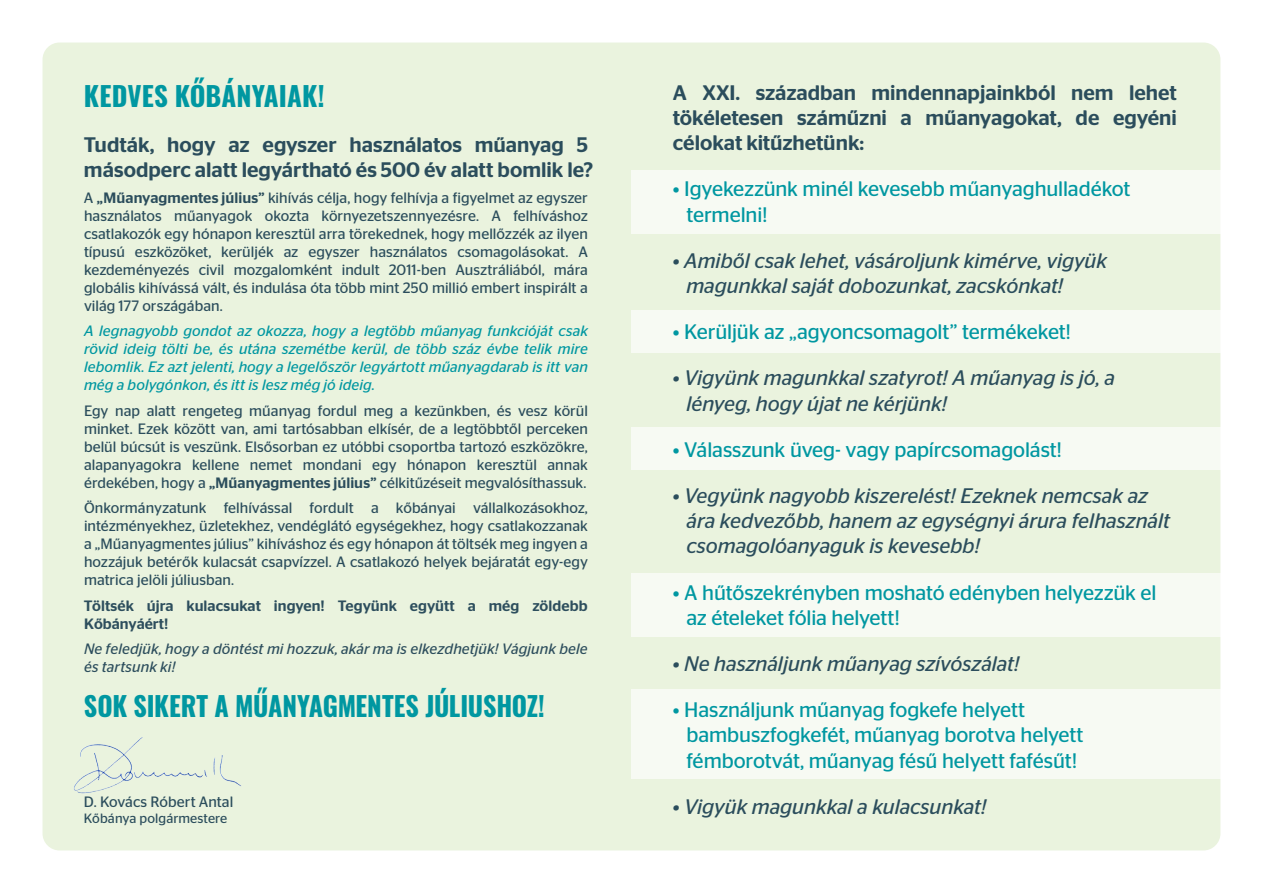
<style>
.page{position:relative;width:1263px;height:893px;background:#fff}
.page>*{position:absolute;margin:0;border:0;box-sizing:border-box;transform-origin:0 0}
.t1{font:700 27px "Oswald";letter-spacing:-.005em;color:#0097a1}
.t2{font:italic 21px/25.2px "Stag Sans";letter-spacing:-.005em;color:#2b4d5c}
.t3{font:21px/25.2px "Stag Sans";letter-spacing:-.005em;color:#0097a1}
.t4{font:500 21px/25.2px "Stag Sans";color:#2b4d5c}
.t5{font:15px/18px "Stag Sans";color:#2b4d5c;text-align:justify}
.t6{font:italic 15px/18px "Stag Sans";letter-spacing:.005em;color:#0097a1;text-align:justify}
.t7{font:italic 15px/18px "Stag Sans";letter-spacing:.005em;color:#2d4e5d}
.t8{font:500 15px/18px "Stag Sans";letter-spacing:.005em;color:#2d4e5d}
.t9{font:13.5px "Stag Sans";letter-spacing:.005em;color:#2b4d5c}
.s1{font-weight:500}
</style>
<div class="page">
<div style="left:43px;top:43px;width:1177px;height:807px;background:#eaf3de;border-radius:17px"></div>
<div style="left:631px;top:170px;width:604px;height:64px;background:#f7faf3"></div>
<div style="left:631px;top:573px;width:604px;height:64px;background:#f7faf3"></div>
<div style="left:631px;top:690px;width:604px;height:89px;background:#f7faf3"></div>
<div style="left:631px;top:310px;width:604px;height:42px;background:#f7faf3"></div>
<div style="left:631px;top:427px;width:604px;height:42px;background:#f7faf3"></div>
<img style="left:74px;top:737px;width:167px;height:57px">
<h1 class="t1" style="left:84px;top:77px;width:242px">KEDVES KŐBÁNYAIAK!</h1>
<h2 class="t4" style="left:84px;top:132px;width:511px">Tudták, hogy az egyszer használatos műanyag 5 másodperc alatt legyártható és 500 év alatt bomlik le?</h2>
<p class="t5" style="left:84px;top:188px;width:505px">A <span class="s1">„Műanyagmentes július”</span> kihívás célja, hogy felhívja a figyelmet az egyszer használatos műanyagok okozta környezetszennyezésre. A felhíváshoz csatlakozók egy hónapon keresztül arra törekednek, hogy mellőzzék az ilyen típusú eszközöket, kerüljék az egyszer használatos csomagolásokat. A kezdeményezés civil mozgalomként indult 2011-ben Ausztráliából, mára globális kihívássá vált, és indulása óta több mint 250 millió embert inspirált a világ 177 országában.</p>
<p class="t6" style="left:84px;top:322px;width:505px">A legnagyobb gondot az okozza, hogy a legtöbb műanyag funkcióját csak rövid ideig tölti be, és utána szemétbe kerül, de több száz évbe telik mire lebomlik. Ez azt jelenti, hogy a legelőször legyártott műanyagdarab is itt van még a bolygónkon, és itt is lesz még jó ideig.</p>
<p class="t5" style="left:84px;top:401px;width:505px">Egy nap alatt rengeteg műanyag fordul meg a kezünkben, és vesz körül minket. Ezek között van, ami tartósabban elkísér, de a legtöbbtől perceken belül búcsút is veszünk. Elsősorban ez utóbbi csoportba tartozó eszközökre, alapanyagokra kellene nemet mondani egy hónapon keresztül annak érdekében, hogy a <span class="s1">„Műanyagmentes július”</span> célkitűzéseit megvalósíthassuk.</p>
<p class="t5" style="left:84px;top:499px;width:505px">Önkormányzatunk felhívással fordult a kőbányai vállalkozásokhoz, intézményekhez, üzletekhez, vendéglátó egységekhez, hogy csatlakozzanak a „Műanyagmentes július” kihíváshoz és egy hónapon át töltsék meg ingyen a hozzájuk betérők kulacsát csapvízzel. A csatlakozó helyek bejáratát egy-egy matrica jelöli júliusban.</p>
<p class="t8" style="left:84px;top:596px;width:505px">Töltsék újra kulacsukat ingyen! Tegyünk együtt a még zöldebb<br>Kőbányáért!</p>
<p class="t7" style="left:84px;top:640px;width:505px">Ne feledjük, hogy a döntést mi hozzuk, akár ma is elkezdhetjük! Vágjunk bele és tartsunk ki!</p>
<h1 class="t1" style="left:84px;top:687px;width:462px">SOK SIKERT A MŰANYAGMENTES JÚLIUSHOZ!</h1>
<p class="t5" style="left:84px;top:793px;width:151px">D. Kovács Róbert Antal</p>
<p class="t9" style="left:84px;top:811px;width:145px">Kőbánya polgármestere</p>
<h2 class="t4" style="left:673px;top:80px;width:505px;text-align:justify">A XXI. században mindennapjainkból nem lehet tökéletesen száműzni a műanyagokat, de egyéni célokat kitűzhetünk:</h2>
<h2 class="t3" style="left:686px;top:176px;width:446px;text-indent:-14px">• Igyekezzünk minél kevesebb műanyaghulladékot termelni!</h2>
<h2 class="t2" style="left:686px;top:248px;width:422px;text-indent:-14px">• Amiből csak lehet, vásároljunk kimérve, vigyük magunkkal saját dobozunkat, zacskónkat!</h2>
<h2 class="t3" style="left:673px;top:319px;width:400px">• Kerüljük az „agyoncsomagolt” termékeket!</h2>
<h2 class="t2" style="left:686px;top:365px;width:430px;text-indent:-14px">• Vigyünk magunkkal szatyrot! A műanyag is jó, a lényeg, hogy újat ne kérjünk!</h2>
<h2 class="t3" style="left:673px;top:437px;width:391px">• Válasszunk üveg- vagy papírcsomagolást!</h2>
<h2 class="t2" style="left:686px;top:483px;width:485px;text-indent:-14px">• Vegyünk nagyobb kiszerelést! Ezeknek nemcsak az ára kedvezőbb, hanem az egységnyi árura felhasznált csomagolóanyaguk is kevesebb!</h2>
<h2 class="t3" style="left:686px;top:579px;width:472px;text-indent:-14px">• A hűtőszekrényben mosható edényben helyezzük el az ételeket fólia helyett!</h2>
<h2 class="t2" style="left:673px;top:651px;width:349px">• Ne használjunk műanyag szívószálat!</h2>
<h2 class="t3" style="left:686px;top:697px;width:399px;text-indent:-14px">• Használjunk műanyag fogkefe helyett bambuszfogkefét, műanyag borotva helyett fémborotvát, műanyag fésű helyett fafésűt!</h2>
<h2 class="t2" style="left:673px;top:794px;width:315px">• Vigyük magunkkal a kulacsunkat!</h2>
</div>
